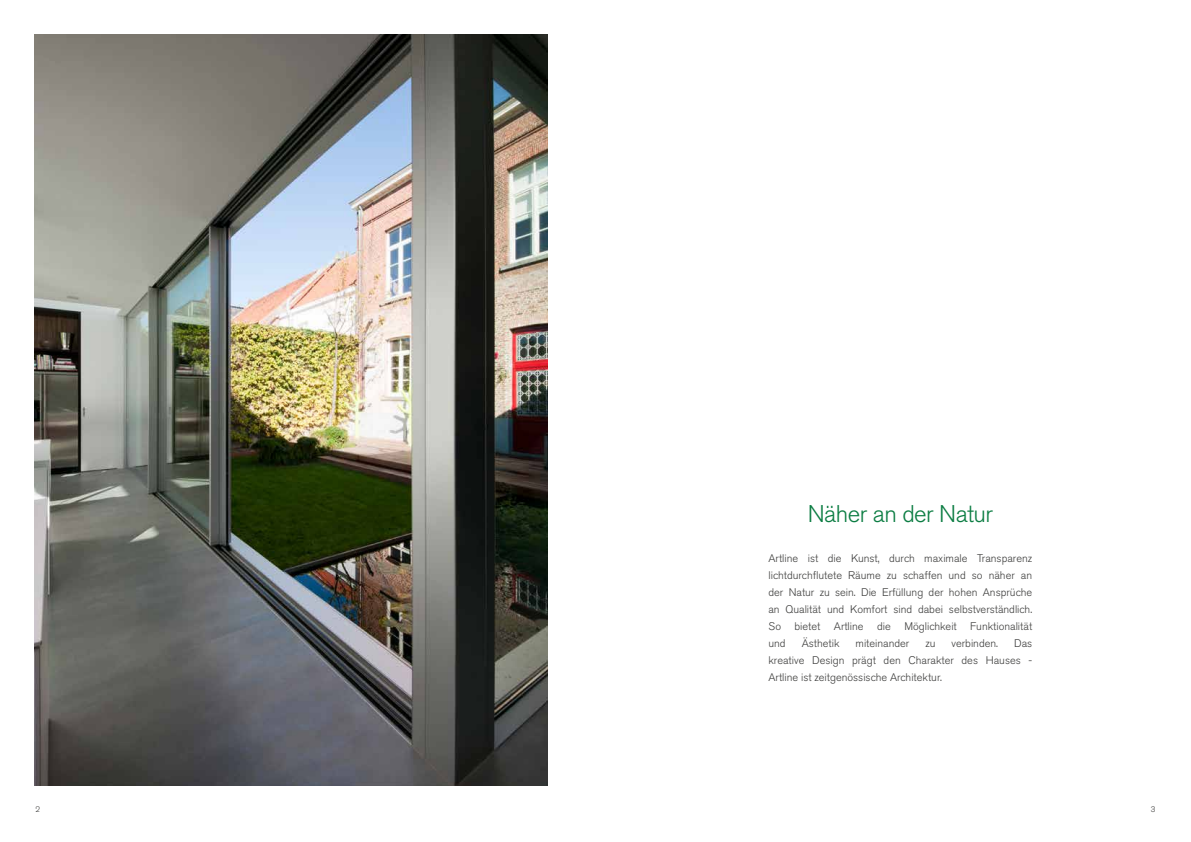
<style>
.page{position:relative;width:1191px;height:842px;background:#fff}
.page>*{position:absolute;margin:0;border:0;box-sizing:border-box;transform-origin:0 0}
.t1{font:300 24px "Akzidenz Grotesk Pro";letter-spacing:-.025em;color:#0c7d43}
.t2{font:300 11px/17px "Akzidenz Grotesk Pro";color:#3c3c3b;text-align:justify}
.t3{font:300 8px "Akzidenz Grotesk Pro";color:#3c3c3b}
</style>
<div class="page">
<img style="left:34px;top:34px;width:513px;height:751px">
<h1 class="t1" style="left:807px;top:498px;width:187px">Näher an der Natur</h1>
<p class="t2" style="left:768px;top:549px;width:265px">Artline ist die Kunst, durch maximale Transparenz lichtdurchflutete Räume zu schaffen und so näher an der Natur zu sein. Die Erfüllung der hohen Ansprüche an Qualität und Komfort sind dabei selbstverständlich.<br>So bietet Artline die Möglichkeit Funktionalität und</p>
<p class="t2" style="left:801px;top:634px;width:39px">Ästhetik</p>
<p class="t2" style="left:855px;top:634px;width:55px">miteinander</p>
<p class="t2" style="left:925px;top:634px;width:12px">zu</p>
<p class="t2" style="left:951px;top:634px;width:48px">verbinden.</p>
<p class="t2" style="left:768px;top:634px;width:265px;text-indent:246px">Das kreative Design prägt den Charakter des Hauses - Artline ist zeitgenössische Architektur.</p>
<p class="t3" style="left:35px;top:804px;width:6px">2</p>
<p class="t3" style="left:1150px;top:804px;width:6px">3</p>
</div>
